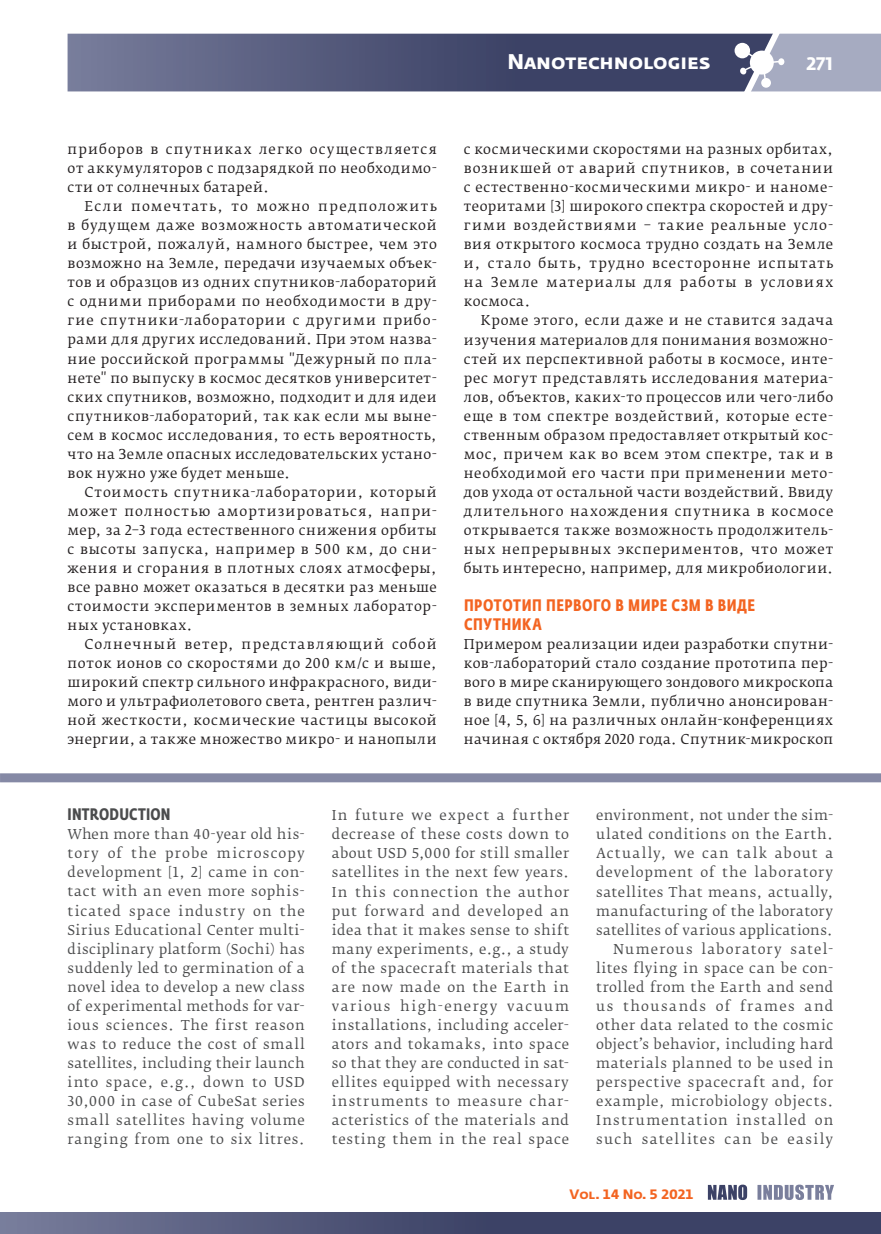
<style>
.page{position:relative;width:881px;height:1234px;background:#fff}
.page>*{position:absolute;margin:0;border:0;box-sizing:border-box;transform-origin:0 0}
.t1{font:700 21px "Fedra Sans Pro";color:#fff}
.t2{font:700 18px "Fedra Sans Alt Pro";color:#fff}
.t3{font:700 16.5px/19px "Fedra Sans Cond Pro";letter-spacing:.03em;color:#f36421}
.t4{font:700 16.5px "Fedra Sans Cond Pro";letter-spacing:.015em;color:#4b4c4d}
.t5{font:13.5px/19px "Fedra Serif B Pro";letter-spacing:.04em;color:#231f20;text-align:justify}
.t6{font:13.5px/19px "Fedra Serif B Pro";letter-spacing:.06em;color:#4b4c4d;text-align:justify}
.t7{font:700 13.5px "Fedra Sans Alt Pro";color:#f36421}
</style>
<div class="page">
<svg style="left:68px;top:33px;width:812px;height:59px;background:#626786"></svg>
<svg style="left:757px;top:1184px;width:76px;height:15px"></svg>
<svg style="left:707px;top:1184px;width:39px;height:15px"></svg>
<div style="left:0;top:773px;width:880px;height:9px;background:#8589a5"></div>
<div style="left:2px;top:1211px;width:878px;height:22px;background:linear-gradient(to right,#6b7090,#2d3459)"></div>
<hr style="left:0;top:1211px;width:2px;height:22px;background:#787e9c">
<h1 class="t1" style="left:507px;top:49px;width:204px">Nanotechnologies</h1>
<h2 class="t2" style="left:806px;top:52px;width:28px">271</h2>
<p class="t5" style="left:68px;top:140px;width:370px">приборов в спутниках легко осуществляется от аккумуляторов с подзарядкой по необходимо&shy;сти от солнечных батарей.</p>
<p class="t5" style="left:68px;top:197px;width:371px;text-indent:17px">Если помечтать, то можно предположить в будущем даже возможность автоматической и быстрой, пожалуй, намного быстрее, чем это возможно на Земле, передачи изучаемых объек&shy;тов и образцов из одних спутников-лабораторий с одними приборами по необходимости в дру&shy;гие спутники-лаборатории с другими прибо&shy;рами для других исследований. При этом назва&shy;ние российской программы "Дежурный по пла&shy;нете" по выпуску в космос десятков университет&shy;ских спутников, возможно, подходит и для идеи спутников-лабораторий, так как если мы выне&shy;сем в космос исследования, то есть вероятность, что на Земле опасных исследовательских устано&shy;вок нужно уже будет меньше.</p>
<p class="t5" style="left:68px;top:482px;width:371px;text-indent:17px">Стоимость спутника-лаборатории, который может полностью амортизироваться, напри&shy;мер, за 2–3 года естественного снижения орбиты с высоты запуска, например в 500 км, до сни&shy;жения и сгорания в плотных слоях атмосферы, все равно может оказаться в десятки раз меньше стоимости экспериментов в земных лаборатор&shy;ных установках.</p>
<p class="t5" style="left:68px;top:634px;width:371px;text-indent:17px">Солнечный ветер, представляющий собой поток ионов со скоростями до 200 км/с и выше, широкий спектр сильного инфракрасного, види&shy;мого и ультрафиолетового света, рентген различ&shy;ной жесткости, космические частицы высокой энергии, а также множество микро- и нанопыли</p>
<p class="t5" style="left:463px;top:140px;width:371px">с космическими скоростями на разных орбитах, возникшей от аварий спутников, в сочетании с естественно-космическими микро- и наноме&shy;теоритами [3] широкого спектра скоростей и дру&shy;гими воздействиями – такие реальные усло&shy;вия открытого космоса трудно создать на Земле и, стало быть, трудно всесторонне испытать на Земле материалы для работы в условиях космоса.</p>
<p class="t5" style="left:463px;top:311px;width:371px;text-indent:17px">Кроме этого, если даже и не ставится задача изучения материалов для понимания возможно&shy;стей их перспективной работы в космосе, инте&shy;рес могут представлять исследования материа&shy;лов, объектов, каких-то процессов или чего-либо еще в том спектре воздействий, которые есте&shy;ственным образом предоставляет открытый кос&shy;мос, причем как во всем этом спектре, так и в необходимой его части при применении мето&shy;дов ухода от остальной части воздействий. Ввиду длительного нахождения спутника в космосе открывается также возможность продолжитель&shy;ных непрерывных экспериментов, что может быть интересно, например, для микробиологии.</p>
<p class="t3" style="left:464px;top:595px;width:292px">ПРОТОТИП ПЕРВОГО В МИРЕ СЗМ В ВИДЕ<br>СПУТНИКА</p>
<p class="t5" style="left:463px;top:634px;width:371px">Примером реализации идеи разработки спутни&shy;ков-лабораторий стало создание прототипа пер&shy;вого в мире сканирующего зондового микроскопа в виде спутника Земли, публично анонсирован&shy;ное [4, 5, 6] на различных онлайн-конференциях начиная с октября 2020 года. Спутник-микроскоп</p>
<p class="t4" style="left:68px;top:804px;width:104px">INTRODUCTION</p>
<p class="t6" style="left:68px;top:824px;width:239px">When more than 40-year old his&shy;tory of the probe microscopy development [1, 2] came in con&shy;tact with an even more sophis&shy;ticated space industry on the Sirius Educational Center multi&shy;disciplinary platform (Sochi) has suddenly led to germination of a novel idea to develop a new class of experimental methods for var&shy;ious sciences. The first reason was to reduce the cost of small satellites, including their launch into space, e.g., down to USD 30,000 in case of CubeSat series small satellites having volume ranging from one to six litres.</p>
<p class="t6" style="left:332px;top:805px;width:239px">In future we expect a further decrease of these costs down to about USD 5,000 for still smaller satellites in the next few years.<br>In this connection the author put forward and developed an idea that it makes sense to shift many experiments, e.g., a study of the spacecraft materials that are now made on the Earth in various high-energy vacuum installations, including acceler&shy;ators and tokamaks, into space so that they are conducted in sat&shy;ellites equipped with necessary instruments to measure char&shy;acteristics of the materials and testing them in the real space</p>
<p class="t6" style="left:596px;top:806px;width:239px;text-align:right">environment, not under the sim&shy;ulated conditions on the Earth.<br>Actually, we can talk about a development of the laboratory satellites That means, actually, manufacturing of the laboratory satellites of various applications.<br>Numerous laboratory satel&shy;lites flying in space can be con&shy;trolled from the Earth and send us thousands of frames and other data related to the cosmic object’s behavior, including hard materials planned to be used in perspective spacecraft and, for example, microbiology objects.<br>Instrumentation installed on such satellites can be easily</p>
<p class="t7" style="left:569px;top:1185px;width:126px">Vol. 14 No. 5 2021</p>
</div>
